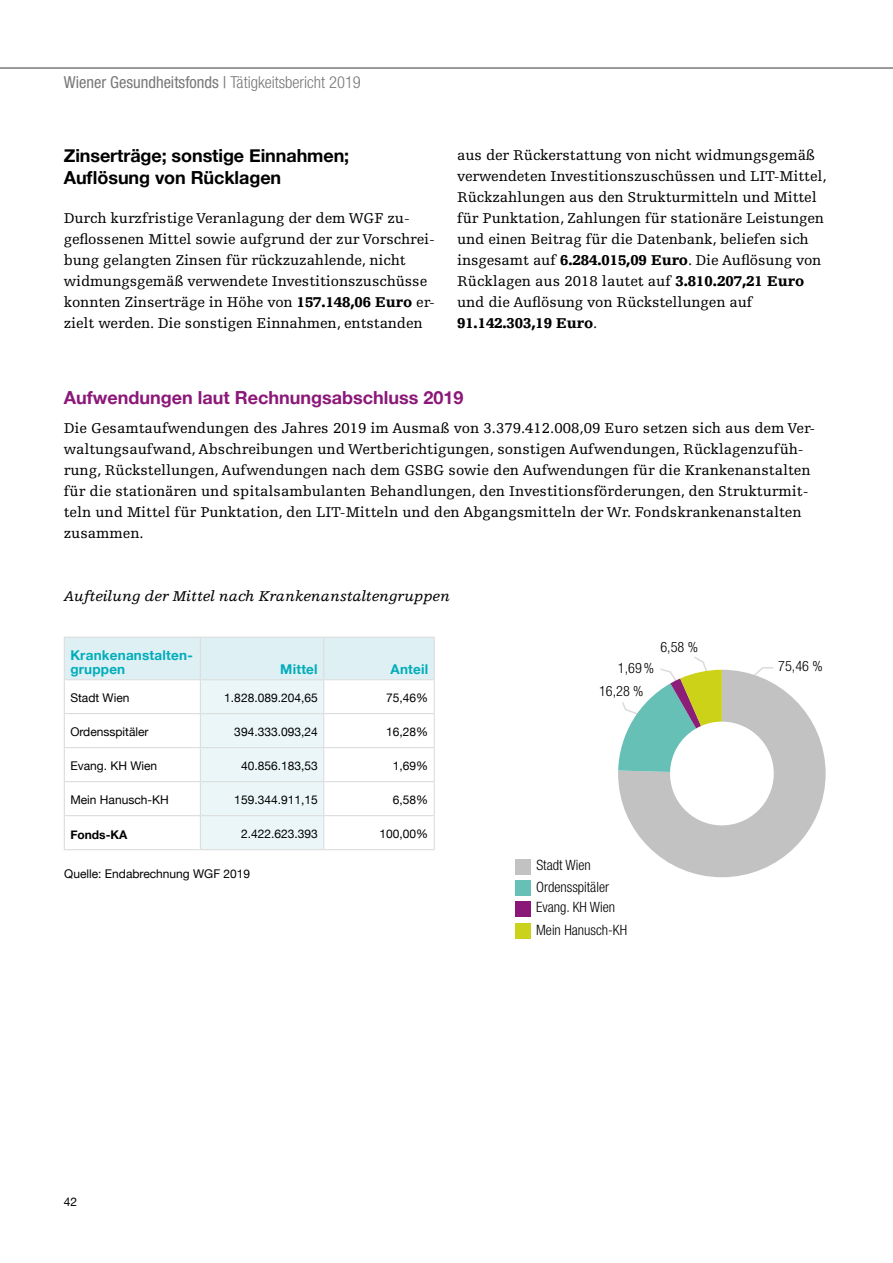
<style>
.page{position:relative;width:893px;height:1263px;background:#fff}
.page>*{position:absolute;margin:0;border:0;box-sizing:border-box;transform-origin:0 0}
.H4_Überschrift{font:18px/21.6px "Helvetica Neue Bold 2";letter-spacing:-.005em;color:#000}
.H3_Überschrift{font:18px "Helvetica Neue Bold 2";color:#8b1878}
.t1{font:condensed 16.5px "Helvetica Neue LT Pro";color:#797979}
.Paragraph{font:15px/21px "Egyptienne FLT Std";letter-spacing:-.005em;color:#000}
.t2{font:italic 15px "Egyptienne FLT Std";color:#000}
.t3{font:14.25px/21.5px "Helvetica Neue LT Pro Lt Cn 6";color:#000}
.Tabellenkopf{font:13.5px/13.5px "Helvetica Neue Bold 2";letter-spacing:.015em;color:#00adba}
.Tabellenzelle{font:12px "Helvetica Neue";color:#000}
.Endnote{font:12px "Helvetica Neue";color:#000}
.Tabellenzelle-2{font:12px "Helvetica Neue Bold 2";color:#000}
.s1{font-weight:300}
.s2{font-family:"Helvetica Neue Bold 3"}
.s3{font-weight:900}
</style>
<div class="page">
<hr style="left:0;top:67px;width:893px;height:2px;background:#797979">
<div style="left:515px;top:923px;width:16px;height:16px;background:#cbd21b"></div>
<div style="left:515px;top:901px;width:16px;height:16px;background:#8b1878"></div>
<div style="left:515px;top:880px;width:16px;height:16px;background:#67c0b6"></div>
<div style="left:515px;top:859px;width:16px;height:16px;background:#c3c2c2"></div>
<svg style="left:618px;top:657px;width:208px;height:220px"></svg>
<svg style="left:65px;top:638px;width:369px;height:211px"></svg>
<hr style="left:64px;top:637px;width:136px;height:1px;background:#ddd">
<hr style="left:64px;top:638px;width:1px;height:41px;background:#ddd">
<hr style="left:200px;top:637px;width:124px;height:1px;background:#ddd">
<hr style="left:200px;top:638px;width:1px;height:41px;background:#ddd">
<hr style="left:324px;top:637px;width:111px;height:1px;background:#ddd">
<hr style="left:323px;top:638px;width:1px;height:41px;background:#ddd">
<hr style="left:434px;top:638px;width:1px;height:41px;background:#ddd">
<hr style="left:64px;top:679px;width:136px;height:1px;background:#ddd">
<hr style="left:64px;top:680px;width:1px;height:33px;background:#ddd">
<hr style="left:200px;top:679px;width:124px;height:1px;background:#ddd">
<hr style="left:200px;top:680px;width:1px;height:33px;background:#ddd">
<hr style="left:324px;top:679px;width:111px;height:1px;background:#ddd">
<hr style="left:323px;top:680px;width:1px;height:33px;background:#ddd">
<hr style="left:434px;top:680px;width:1px;height:33px;background:#ddd">
<hr style="left:64px;top:713px;width:136px;height:1px;background:#ddd">
<hr style="left:64px;top:714px;width:1px;height:33px;background:#ddd">
<hr style="left:200px;top:713px;width:124px;height:1px;background:#ddd">
<hr style="left:200px;top:714px;width:1px;height:33px;background:#ddd">
<hr style="left:324px;top:713px;width:111px;height:1px;background:#ddd">
<hr style="left:323px;top:714px;width:1px;height:33px;background:#ddd">
<hr style="left:434px;top:714px;width:1px;height:33px;background:#ddd">
<hr style="left:64px;top:747px;width:136px;height:1px;background:#ddd">
<hr style="left:64px;top:748px;width:1px;height:33px;background:#ddd">
<hr style="left:200px;top:747px;width:124px;height:1px;background:#ddd">
<hr style="left:200px;top:748px;width:1px;height:33px;background:#ddd">
<hr style="left:324px;top:747px;width:111px;height:1px;background:#ddd">
<hr style="left:323px;top:748px;width:1px;height:33px;background:#ddd">
<hr style="left:434px;top:748px;width:1px;height:33px;background:#ddd">
<hr style="left:64px;top:781px;width:136px;height:1px;background:#ddd">
<hr style="left:64px;top:782px;width:1px;height:33px;background:#ddd">
<hr style="left:200px;top:781px;width:124px;height:1px;background:#ddd">
<hr style="left:200px;top:782px;width:1px;height:33px;background:#ddd">
<hr style="left:324px;top:781px;width:111px;height:1px;background:#ddd">
<hr style="left:323px;top:782px;width:1px;height:33px;background:#ddd">
<hr style="left:434px;top:782px;width:1px;height:33px;background:#ddd">
<hr style="left:64px;top:815px;width:136px;height:1px;background:#ddd">
<hr style="left:64px;top:816px;width:1px;height:33px;background:#ddd">
<hr style="left:200px;top:815px;width:124px;height:1px;background:#ddd">
<hr style="left:200px;top:816px;width:1px;height:33px;background:#ddd">
<hr style="left:324px;top:815px;width:111px;height:1px;background:#ddd">
<hr style="left:323px;top:816px;width:1px;height:33px;background:#ddd">
<hr style="left:434px;top:816px;width:1px;height:33px;background:#ddd">
<hr style="left:64px;top:849px;width:136px;height:1px;background:#ddd">
<hr style="left:200px;top:849px;width:124px;height:1px;background:#ddd">
<hr style="left:324px;top:849px;width:111px;height:1px;background:#ddd">
<p class="t1" style="left:64px;top:73px;width:299px">Wiener Gesundheitsfonds | <span class="s1">Tätigkeitsbericht 2019</span></p>
<p class="H4_Überschrift" style="left:64px;top:145px;width:287px">Zinserträge; sonstige Einnahmen;<br><span class="s2">Auflösung von Rücklagen</span></p>
<p class="Paragraph" style="left:64px;top:208px;width:373px">Durch kurzfristige Veranlagung der dem WGF zu&shy;geflossenen Mittel sowie aufgrund der zur Vorschrei&shy;bung gelangten Zinsen für rückzuzahlende, nicht widmungsgemäß verwendete Investitionszuschüsse konnten Zinserträge in Höhe von <span class="s3">157.148,06 Euro</span> er&shy;zielt werden. Die sonstigen Einnahmen, entstanden</p>
<p class="Paragraph" style="left:457px;top:145px;width:371px">aus der Rückerstattung von nicht widmungsgemäß verwendeten Investitionszuschüssen und LIT-Mittel, Rückzahlungen aus den Strukturmitteln und Mittel für Punktation, Zahlungen für stationäre Leistungen und einen Beitrag für die Datenbank, beliefen sich insgesamt auf <span class="s3">6.284.015,09 Euro</span>. Die Auflösung von Rücklagen aus 2018 lautet auf <span class="s3">3.810.207,21 Euro </span>und die Auflösung von Rückstellungen auf <span class="s3">91.142.303,19 Euro</span>.</p>
<h3 class="H3_Überschrift" style="left:64px;top:383px;width:401px">Aufwendungen laut Rechnungsabschluss 2019</h3>
<p class="Paragraph" style="left:64px;top:418px;width:753px">Die Gesamtaufwendungen des Jahres 2019 im Ausmaß von 3.379.412.008,09 Euro setzen sich aus dem Ver&shy;waltungsaufwand, Abschreibungen und Wertberichtigungen, sonstigen Aufwendungen, Rücklagenzufüh&shy;rung, Rückstellungen, Aufwendungen nach dem GSBG sowie den Aufwendungen für die Krankenanstalten für die stationären und spitalsambulanten Behandlungen, den Investitionsförderungen, den Strukturmit&shy;teln und Mittel für Punktation, den LIT-Mitteln und den Abgangsmitteln der Wr. Fondskrankenanstalten zusammen.</p>
<p class="t2" style="left:64px;top:588px;width:388px">Aufteilung der Mittel nach Krankenanstaltengruppen</p>
<p class="Tabellenkopf" style="left:70px;top:649px;width:124px">Krankenanstalten&shy;gruppen</p>
<p class="Tabellenkopf" style="left:280px;top:662px;width:39px">Mittel</p>
<p class="Tabellenkopf" style="left:391px;top:662px;width:39px">Anteil</p>
<p class="Tabellenzelle" style="left:70px;top:689px;width:61px">Stadt Wien</p>
<p class="Tabellenzelle" style="left:224px;top:689px;width:95px">1.828.089.204,65</p>
<p class="Tabellenzelle" style="left:386px;top:689px;width:44px">75,46%</p>
<p class="Tabellenzelle" style="left:70px;top:723px;width:80px">Ordensspitäler</p>
<p class="Tabellenzelle" style="left:234px;top:723px;width:85px">394.333.093,24</p>
<p class="Tabellenzelle" style="left:386px;top:723px;width:44px">16,28%</p>
<p class="Tabellenzelle" style="left:70px;top:757px;width:88px">Evang. KH Wien</p>
<p class="Tabellenzelle" style="left:241px;top:757px;width:78px">40.856.183,53</p>
<p class="Tabellenzelle" style="left:393px;top:757px;width:37px">1,69%</p>
<p class="Tabellenzelle" style="left:70px;top:791px;width:100px">Mein Hanusch-KH</p>
<p class="Tabellenzelle" style="left:234px;top:791px;width:85px">159.344.911,15</p>
<p class="Tabellenzelle" style="left:393px;top:791px;width:37px">6,58%</p>
<p class="Tabellenzelle-2" style="left:70px;top:825px;width:59px">Fonds-KA</p>
<p class="Tabellenzelle" style="left:241px;top:825px;width:78px">2.422.623.393</p>
<p class="Tabellenzelle" style="left:380px;top:825px;width:50px">100,00%</p>
<p class="Endnote" style="left:64px;top:865px;width:188px">Quelle: Endabrechnung WGF 2019</p>
<p class="t3" style="left:660px;top:636px;width:39px">6,58 %</p>
<p class="t3" style="left:618px;top:657px;width:38px">1,69 %</p>
<p class="t3" style="left:599px;top:680px;width:46px">16,28 %</p>
<p class="t3" style="left:536px;top:854px;width:81px">Stadt Wien<br>Ordensspitäler<br>Evang. KH Wien</p>
<p class="t3" style="left:536px;top:919px;width:92px">Mein Hanusch-KH</p>
<p class="t3" style="left:778px;top:656px;width:46px">75,46 %</p>
<p class="Endnote" style="left:64px;top:1193px;width:15px">42</p>
</div>
